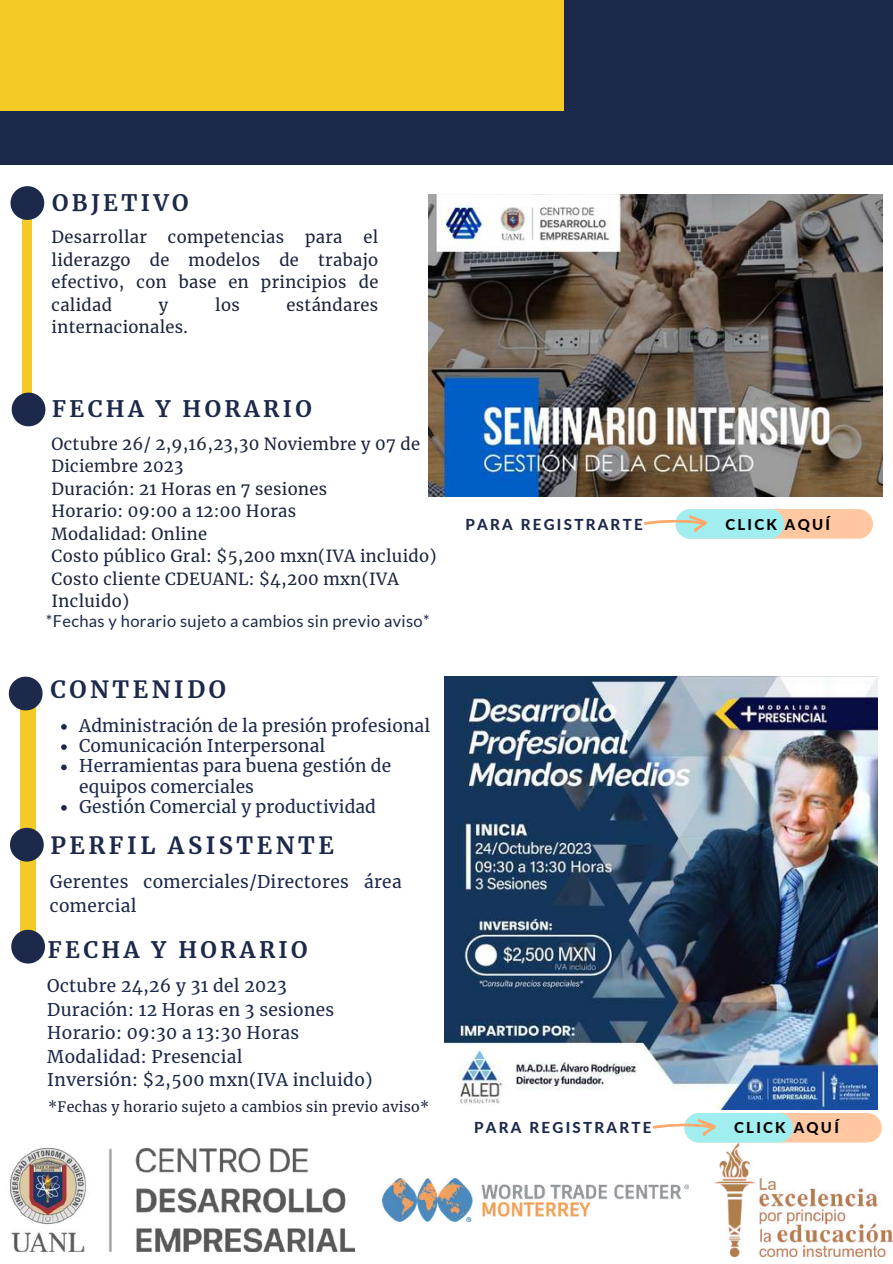
<style>
.page{position:relative;width:893px;height:1264px;background:#fff}
.page>*{position:absolute;margin:0;border:0;box-sizing:border-box;transform-origin:0 0}
.t1{font:700 23.55px "Merriweather";letter-spacing:.15em;color:#1d294a}
.t2{font:700 22.5px "Merriweather";letter-spacing:.15em;color:#1d294a}
.t3{font:17.25px/23.5px "Merriweather";letter-spacing:.02em;color:#1d294a}
.t4{font:16.5px/22.5px "Merriweather";letter-spacing:.02em;color:#1b253c;text-align:justify}
.t5{font:16.5px "Lato";letter-spacing:.02em;color:#1d294a}
.t6{font:800 15.15px "Lato";letter-spacing:.15em;color:#1d294a}
.t7{font:800 15px "Lato";letter-spacing:.15em;color:#000}
.t8{font:14.25px "Merriweather";letter-spacing:.02em;color:#1b253c}
</style>
<div class="page">
<div style="left:0;top:0;width:892px;height:164px;background:#1d294a"></div>
<div style="left:0;top:0;width:564px;height:110px;background:#f4ca26"></div>
<img style="left:10px;top:1148px;width:344px;height:103px">
<img style="left:715px;top:1143px;width:177px;height:113px">
<img style="left:383px;top:1178px;width:305px;height:42px">
<div style="left:23px;top:202px;width:9px;height:212px;background:#f4ca26"></div>
<svg style="left:11px;top:186px;width:33px;height:34px"></svg>
<svg style="left:12px;top:392px;width:33px;height:34px"></svg>
<div style="left:675px;top:509px;width:197px;height:29px;background:#ffc8a1;border-radius:15px"></div>
<div style="left:675px;top:509px;width:109px;height:29px;background:#a1eef0;border-radius:15px"></div>
<svg style="left:644px;top:515px;width:62px;height:17px"></svg>
<img style="left:428px;top:194px;width:453px;height:302px">
<div style="left:21px;top:692px;width:15px;height:249px;background:#f4ca26"></div>
<svg style="left:9px;top:676px;width:34px;height:34px"></svg>
<svg style="left:10px;top:827px;width:34px;height:34px"></svg>
<div style="left:684px;top:1112px;width:197px;height:30px;background:#ffc8a1;border-radius:15px"></div>
<div style="left:684px;top:1112px;width:109px;height:30px;background:#a1eef0;border-radius:15px"></div>
<svg style="left:652px;top:1119px;width:63px;height:16px"></svg>
<img style="left:445px;top:676px;width:432px;height:433px">
<svg style="left:61px;top:724px;width:6px;height:5px"></svg>
<svg style="left:61px;top:744px;width:6px;height:6px"></svg>
<svg style="left:61px;top:764px;width:6px;height:6px"></svg>
<svg style="left:61px;top:805px;width:6px;height:5px"></svg>
<svg style="left:11px;top:929px;width:34px;height:34px"></svg>
<h2 class="t2" style="left:52px;top:188px;width:138px">OBJETIVO</h2>
<p class="t4" style="left:52px;top:226px;width:328px;text-indent:312px">el liderazgo de modelos de trabajo efectivo, con base en principios de calidad</p>
<p class="t4" style="left:52px;top:226px;width:97px">Desarrollar</p>
<p class="t4" style="left:168px;top:226px;width:118px">competencias</p>
<p class="t4" style="left:305px;top:226px;width:39px">para</p>
<p class="t4" style="left:159px;top:294px;width:11px">y</p>
<p class="t4" style="left:215px;top:294px;width:26px">los</p>
<p class="t4" style="left:286px;top:294px;width:93px">estándares</p>
<p class="t4" style="left:52px;top:316px;width:138px">internacionales.</p>
<h2 class="t2" style="left:52px;top:395px;width:261px">FECHA Y HORARIO</h2>
<p class="t4" style="left:52px;top:433px;width:386px;text-align:left">Octubre 26/ 2,9,16,23,30 Noviembre y 07 de<br>Diciembre 2023<br>Duración: 21 Horas en 7 sesiones<br>Horario: 09:00 a 12:00 Horas<br>Modalidad: Online<br>Costo público Gral: $5,200 mxn(IVA incluido)<br>Costo cliente CDEUANL: $4,200 mxn(IVA<br>Incluido)</p>
<p class="t5" style="left:46px;top:610px;width:385px">*Fechas y horario sujeto a cambios sin previo aviso*</p>
<h1 class="t1" style="left:51px;top:674px;width:177px">CONTENIDO</h1>
<p class="t3" style="left:79px;top:715px;width:352px;line-height:20.2px">Administración de la presión profesional<br>Comunicación Interpersonal<br>Herramientas para buena gestión de equipos comerciales<br>Gestión Comercial y productividad</p>
<h1 class="t1" style="left:50px;top:830px;width:285px">PERFIL ASISTENTE</h1>
<p class="t3" style="left:50px;top:870px;width:353px">Gerentes comerciales/Directores área comercial</p>
<h2 class="t2" style="left:48px;top:936px;width:261px">FECHA Y HORARIO</h2>
<p class="t3" style="left:47px;top:974px;width:327px">Octubre 24,26 y 31 del 2023<br>Duración: 12 Horas en 3 sesiones<br>Horario: 09:30 a 13:30 Horas<br>Modalidad: Presencial<br>Inversión: $2,500 mxn(IVA incluido)</p>
<p class="t8" style="left:48px;top:1098px;width:382px">*Fechas y horario sujeto a cambios sin previo aviso*</p>
<p class="t6" style="left:465px;top:514px;width:179px">PARA REGISTRARTE</p>
<p class="t7" style="left:725px;top:515px;width:106px">CLICK AQUÍ</p>
<p class="t6" style="left:474px;top:1118px;width:179px">PARA REGISTRARTE</p>
<p class="t7" style="left:734px;top:1118px;width:106px">CLICK AQUÍ</p>
</div>
